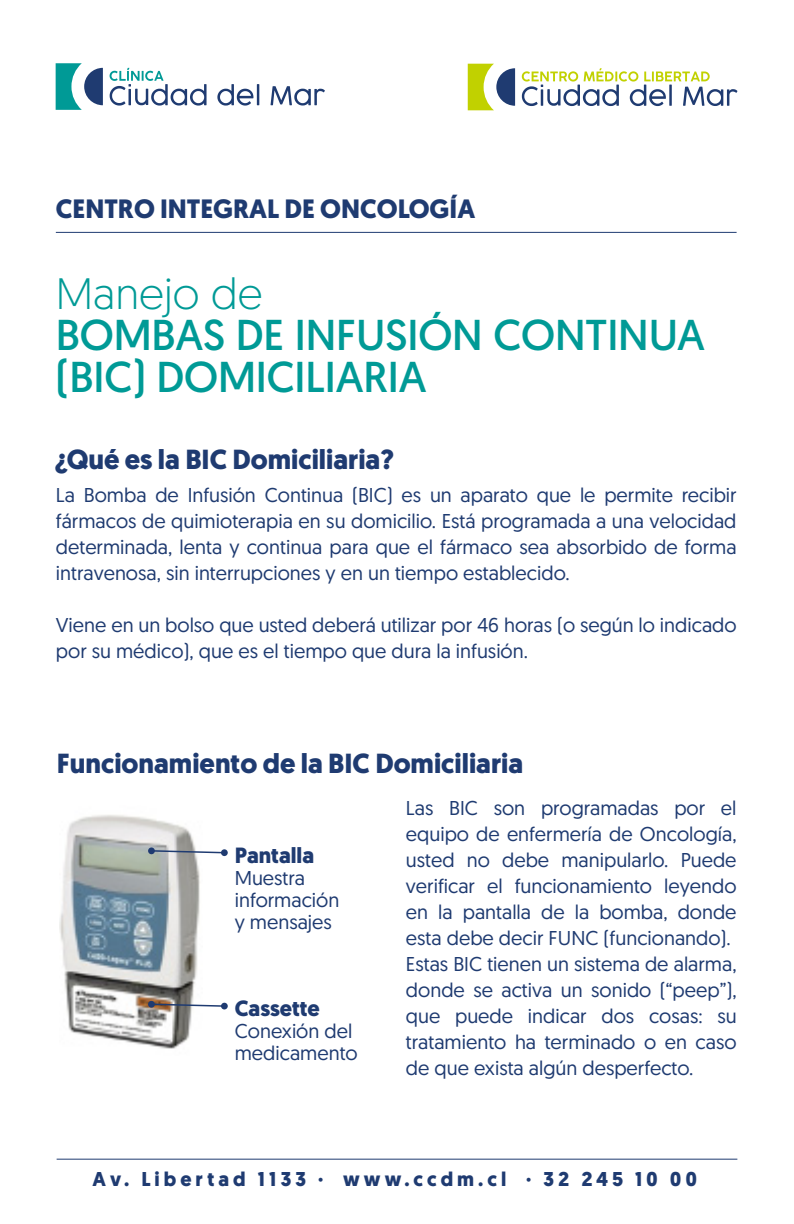
<style>
.page{position:relative;width:794px;height:1224px;background:#fff}
.page>*{position:absolute;margin:0;border:0;box-sizing:border-box;transform-origin:0 0}
.t1{font:300 43.8px "Geomanist";color:#009a96}
.t2{font:43.2px/42px "Geomanist";letter-spacing:-.005em;color:#009a96}
.t3{font:700 27.6px "Geomanist";color:#1f3b71}
.t4{font:700 26.4px "Geomanist";color:#1f3b71}
.t5{font:700 22px "Geomanist";color:#1f3b71}
.t6{font:20px/26px "Geomanist";color:#1f3b71}
.t7{font:700 20px "Geomanist";letter-spacing:.2em;color:#1f3b71}
</style>
<div class="page">
<svg style="left:56px;top:63px;width:47px;height:47px"></svg>
<svg style="left:217px;top:84px;width:42px;height:22px"></svg>
<svg style="left:270px;top:86px;width:55px;height:20px"></svg>
<svg style="left:110px;top:68px;width:96px;height:38px"></svg>
<svg style="left:468px;top:64px;width:47px;height:46px"></svg>
<svg style="left:522px;top:68px;width:215px;height:38px"></svg>
<hr style="left:56px;top:232px;width:680px;height:1px;background:#1f3b71">
<hr style="left:57px;top:1159px;width:680px;height:1px;background:#1f3b71">
<img style="left:60px;top:815px;width:140px;height:234px">
<svg style="left:153px;top:849px;width:70px;height:5px"></svg>
<div style="left:148px;top:847px;width:7px;height:7px;background:#1f3b71;border-radius:50%"></div>
<div style="left:221px;top:849px;width:7px;height:7px;background:#1f3b71;border-radius:50%"></div>
<svg style="left:153px;top:1003px;width:70px;height:5px"></svg>
<div style="left:148px;top:1001px;width:7px;height:7px;background:#1f3b71;border-radius:50%"></div>
<div style="left:221px;top:1003px;width:7px;height:7px;background:#1f3b71;border-radius:50%"></div>
<h3 class="t4" style="left:56px;top:191px;width:421px">CENTRO INTEGRAL DE ONCOLOGÍA</h3>
<h1 class="t1" style="left:56px;top:265px;width:208px">Manejo de</h1>
<h2 class="t2" style="left:56px;top:313px;width:650px">BOMBAS DE INFUSIÓN CONTINUA (BIC) DOMICILIARIA</h2>
<h3 class="t3" style="left:55px;top:441px;width:340px">¿Qué es la BIC Domiciliaria?</h3>
<p class="t6" style="left:56px;top:481px;width:682px;text-align:justify">La Bomba de Infusión Continua (BIC) es un aparato que le permite recibir fármacos de quimioterapia en su domicilio. Está programada a una velocidad determinada, lenta y continua para que el fármaco sea absorbido de forma intravenosa, sin interrupciones y en un tiempo establecido.</p>
<p class="t6" style="left:56px;top:611px;width:682px">Viene en un bolso que usted deberá utilizar por 46 horas (o según lo indicado por su médico), que es el tiempo que dura la infusión.</p>
<h3 class="t3" style="left:57px;top:745px;width:468px">Funcionamiento de la BIC Domiciliaria</h3>
<p class="t6" style="left:406px;top:794px;width:332px">Las BIC son programadas por el equipo de enfermería de Oncología, usted no debe manipularlo. Puede verificar el funcionamiento leyendo en la pantalla de la bomba, donde esta debe decir FUNC (funcionando).<br>Estas BIC tienen un sistema de alarma, donde se activa un sonido (“peep”), que puede indicar dos cosas: su tratamiento ha terminado o en caso de que exista algún desperfecto.</p>
<p class="t5" style="left:235px;top:840px;width:81px">Pantalla</p>
<p class="t6" style="left:235px;top:866px;width:106px;line-height:22px">Muestra información y mensajes</p>
<p class="t5" style="left:235px;top:994px;width:87px">Cassette</p>
<p class="t6" style="left:235px;top:1020px;width:124px;line-height:22px">Conexión del medicamento</p>
<p class="t7" style="left:93px;top:1166px;width:606px">Av. Libertad 1133 · www.ccdm.cl · 32 245 10 00</p>
</div>
